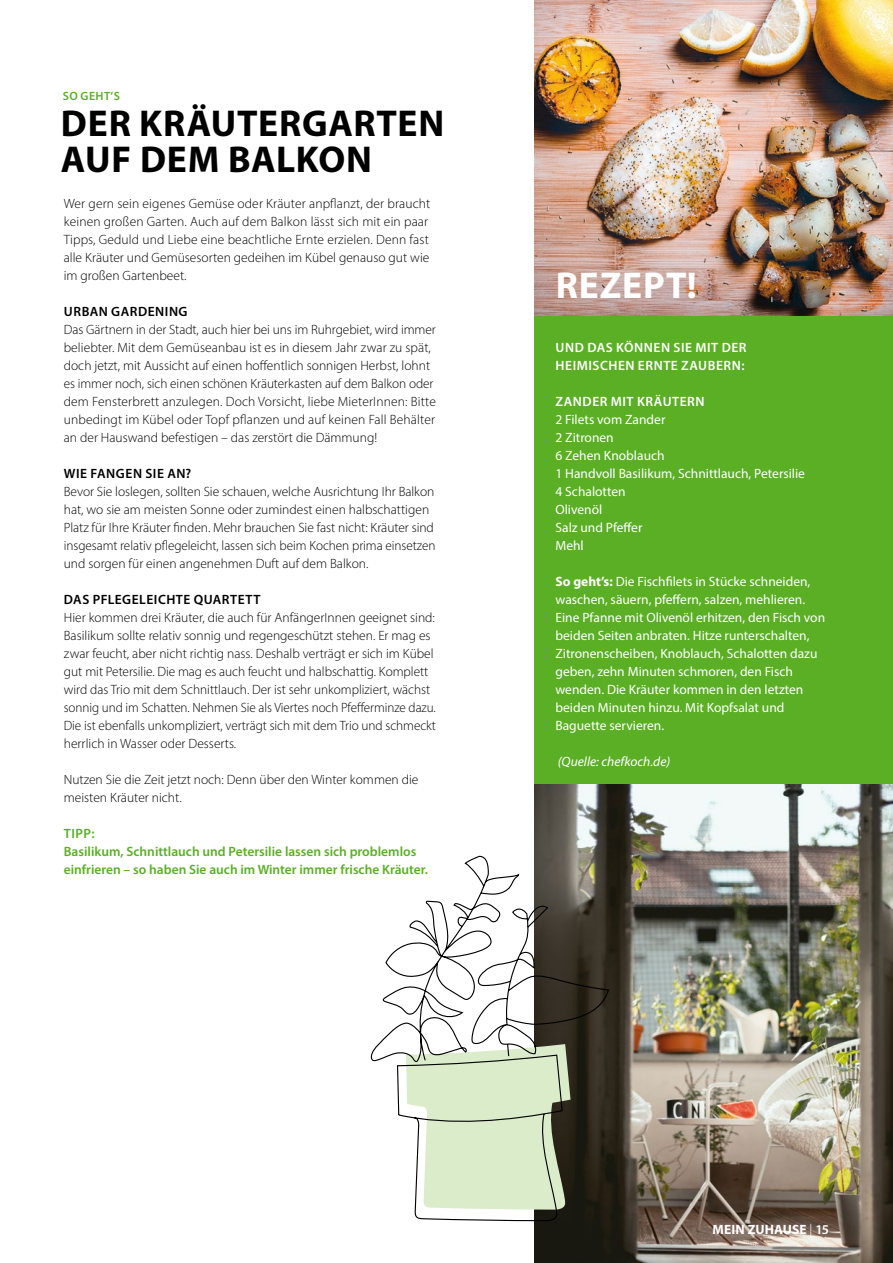
<style>
.page{position:relative;width:893px;height:1263px;background:#fff}
.page>*{position:absolute;margin:0;border:0;box-sizing:border-box;transform-origin:0 0}
.t1{font:700 37.5px/36px "Myriad Pro";letter-spacing:.02em;color:#000}
.t2{font:700 37.5px "Myriad Pro";letter-spacing:.025em;color:#fff}
.t3{font:300 13.5px/18px "Myriad Pro";color:#000}
.t4{font:13.5px/18px "Myriad Pro";color:#fff}
.t5{font:600 13.5px/18px "Myriad Pro";color:#5aaf24}
.t6{font:600 13.5px/18px "Myriad Pro";letter-spacing:.04em;color:#fff}
.t7{font:600 13.5px "Myriad Pro";letter-spacing:.04em;color:#000}
.t8{font:italic 13.5px "Myriad Pro";color:#fff}
.t9{font:700 13.5px "Myriad Pro";letter-spacing:.01em;color:#fff}
.t10{font:600 12px "Myriad Pro";letter-spacing:.035em;color:#5aaf24}
.s1{font-weight:700}
.s2{font-weight:300}
.s3{font-weight:600}
</style>
<div class="page">
<img style="left:535px;top:0;width:358px;height:316px">
<img style="left:534px;top:784px;width:359px;height:479px">
<div style="left:534px;top:316px;width:359px;height:468px;background:#5aaf24"></div>
<svg style="left:371px;top:856px;width:238px;height:365px"></svg>
<p class="t10" style="left:63px;top:88px;width:59px">SO GEHT’S</p>
<h1 class="t1" style="left:61px;top:104px;width:385px">DER KRÄUTERGARTEN<br>AUF DEM BALKON</h1>
<p class="t3" style="left:64px;top:194px;width:368px">Wer gern sein eigenes Gemüse oder Kräuter anpflanzt, der braucht keinen großen Garten. Auch auf dem Balkon lässt sich mit ein paar Tipps, Geduld und Liebe eine beachtliche Ernte erzielen. Denn fast alle Kräuter und Gemüsesorten gedeihen im Kübel genauso gut wie im großen Gartenbeet.</p>
<p class="t7" style="left:64px;top:303px;width:125px">URBAN GARDENING</p>
<p class="t3" style="left:64px;top:320px;width:374px">Das Gärtnern in der Stadt, auch hier bei uns im Ruhrgebiet, wird immer beliebter. Mit dem Gemüseanbau ist es in diesem Jahr zwar zu spät, doch jetzt, mit Aussicht auf einen hoffentlich sonnigen Herbst, lohnt es immer noch, sich einen schönen Kräuterkasten auf dem Balkon oder dem Fensterbrett anzulegen. Doch Vorsicht, liebe MieterInnen: Bitte unbedingt im Kübel oder Topf pflanzen und auf keinen Fall Behälter an der Hauswand befestigen – das zerstört die Dämmung!</p>
<p class="t7" style="left:64px;top:465px;width:129px">WIE FANGEN SIE AN?</p>
<p class="t3" style="left:64px;top:482px;width:373px">Bevor Sie loslegen, sollten Sie schauen, welche Ausrichtung Ihr Balkon hat, wo sie am meisten Sonne oder zumindest einen halbschattigen Platz für Ihre Kräuter finden. Mehr brauchen Sie fast nicht: Kräuter sind insgesamt relativ pflegeleicht, lassen sich beim Kochen prima einsetzen und sorgen für einen angenehmen Duft auf dem Balkon.</p>
<p class="t7" style="left:64px;top:591px;width:198px">DAS PFLEGELEICHTE QUARTETT</p>
<p class="t3" style="left:64px;top:608px;width:374px">Hier kommen drei Kräuter, die auch für AnfängerInnen geeignet sind:<br>Basilikum sollte relativ sonnig und regengeschützt stehen. Er mag es zwar feucht, aber nicht richtig nass. Deshalb verträgt er sich im Kübel gut mit Petersilie. Die mag es auch feucht und halbschattig. Komplett wird das Trio mit dem Schnittlauch. Der ist sehr unkompliziert, wächst sonnig und im Schatten. Nehmen Sie als Viertes noch Pfefferminze dazu.<br>Die ist ebenfalls unkompliziert, verträgt sich mit dem Trio und schmeckt herrlich in Wasser oder Desserts.</p>
<p class="t3" style="left:64px;top:770px;width:356px">Nutzen Sie die Zeit jetzt noch: Denn über den Winter kommen die meisten Kräuter nicht.</p>
<p class="t5" style="left:64px;top:824px;width:366px">TIPP:<br>Basilikum, Schnittlauch und Petersilie lassen sich problemlos einfrieren – so haben Sie auch im Winter immer frische Kräuter.</p>
<h1 class="t2" style="left:556px;top:261px;width:143px">REZEPT!</h1>
<p class="t6" style="left:556px;top:338px;width:192px">UND DAS KÖNNEN SIE MIT DER<br>HEIMISCHEN ERNTE ZAUBERN:</p>
<p class="t6" style="left:556px;top:392px;width:151px">ZANDER MIT KRÄUTERN</p>
<p class="t4" style="left:555px;top:410px;width:251px">2 Filets vom Zander<br>2 Zitronen<br>6 Zehen Knoblauch<br>1 Handvoll Basilikum, Schnittlauch, Petersilie<br>4 Schalotten<br>Olivenöl<br>Salz und Pfeffer<br>Mehl</p>
<p class="t4" style="left:555px;top:572px;width:271px"><span class="s1">So geht’s:</span> Die Fischfilets in Stücke schneiden, waschen, säuern, pfeffern, salzen, mehlieren.<br>Eine Pfanne mit Olivenöl erhitzen, den Fisch von beiden Seiten anbraten. Hitze runterschalten, Zitronenscheiben, Knoblauch, Schalotten dazu geben, zehn Minuten schmoren, den Fisch wenden. Die Kräuter kommen in den letzten beiden Minuten hinzu. Mit Kopfsalat und Baguette servieren.</p>
<p class="t8" style="left:558px;top:753px;width:114px">(Quelle: chefkoch.de)</p>
<p class="t9" style="left:713px;top:1220px;width:118px">MEIN ZUHAUSE <span class="s2">|</span> <span class="s3">15</span></p>
</div>
